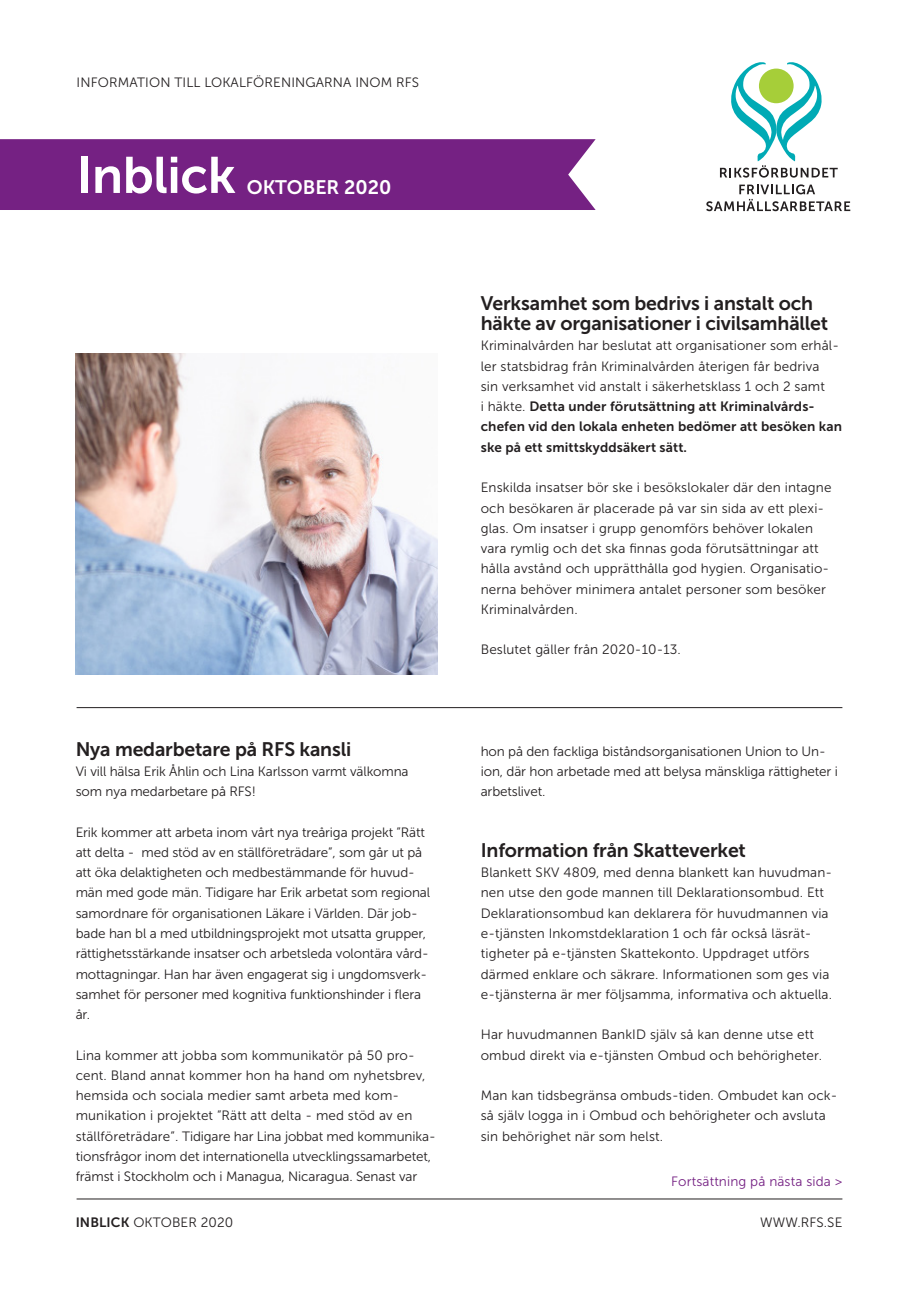
<style>
.page{position:relative;width:919px;height:1289px;background:#fff}
.page>*{position:absolute;margin:0;border:0;box-sizing:border-box;transform-origin:0 0}
.t1{font:51px "Museo Sans 700";letter-spacing:-.01em;color:#fff}
.t2{font:19.5px/20.2px "Museo Sans 700";letter-spacing:-.01em;color:#231f20}
.t3{font:19.5px "Museo Sans 700";color:#fff}
.t4{font:13.5px/20.2px "Museo Sans 300";letter-spacing:.01em;color:#231f20}
.t5{font:13.5px/20.2px "Museo Sans 300";letter-spacing:-.01em;color:#231f20}
.t6{font:13.5px "Museo Sans 300";letter-spacing:.01em;color:#752183}
.s1{font-family:"Museo Sans 700"}
</style>
<div class="page">
<svg style="left:720px;top:62px;width:117px;height:116px"></svg>
<svg style="left:706px;top:184px;width:144px;height:27px"></svg>
<img style="left:76px;top:353px;width:361px;height:321px">
<div style="left:0;top:139px;width:595px;height:71px;background:#752183"></div>
<hr style="left:77px;top:707px;width:765px;height:1px;background:#231f20">
<hr style="left:77px;top:1198px;width:765px;height:1px;background:#231f20">
<p class="t4" style="left:77px;top:72px;width:344px">INFORMATION TILL LOKALFÖRENINGARNA INOM RFS</p>
<p class="t1" style="left:77px;top:147px;width:161px">Inblick</p>
<p class="t3" style="left:247px;top:177px;width:146px">OKTOBER 2020</p>
<p class="t2" style="left:76px;top:738px;width:277px">Nya medarbetare på RFS kansli</p>
<p class="t5" style="left:76px;top:761px;width:334px">Vi vill hälsa Erik Åhlin och Lina Karlsson varmt välkomna som nya medarbetare på RFS!</p>
<p class="t5" style="left:76px;top:822px;width:356px">Erik kommer att arbeta inom vårt nya treåriga projekt ”Rätt att delta - med stöd av en ställföreträdare”, som går ut på att öka delaktigheten och medbestämmande för huvud&shy;män med gode män. Tidigare har Erik arbetat som regional samordnare för organisationen Läkare i Världen. Där job&shy;bade han bl a med utbildningsprojekt mot utsatta grupper, rättighetsstärkande insatser och arbetsleda volontära vård&shy;mottagningar. Han har även engagerat sig i ungdomsverk&shy;samhet för personer med kognitiva funktionshinder i flera år.</p>
<p class="t4" style="left:76px;top:1044px;width:361px">Lina kommer att jobba som kommunikatör på 50 pro&shy;cent. Bland annat kommer hon ha hand om nyhetsbrev, hemsida och sociala medier samt arbeta med kom&shy;munikation i projektet ”Rätt att delta - med stöd av en ställföreträdare”. Tidigare har Lina jobbat med kommunika&shy;tionsfrågor inom det internationella utvecklingssamarbetet, främst i Stockholm och i Managua, Nicaragua. Senast var</p>
<p class="t2" style="left:480px;top:293px;width:349px">Verksamhet som bedrivs i anstalt och häkte av organisationer i civilsamhället</p>
<p class="t4" style="left:480px;top:336px;width:363px">Kriminalvården har beslutat att organisationer som erhål&shy;ler statsbidrag från Kriminalvården återigen får bedriva<br>sin verksamhet vid anstalt i säkerhetsklass 1 och 2 samt<br>i häkte. <span class="s1">Detta under förutsättning att Kriminalvårds&shy;chefen vid den lokala enheten bedömer att besöken kan ske på ett smittskyddsäkert sätt.</span></p>
<p class="t4" style="left:480px;top:477px;width:352px">Enskilda insatser bör ske i besökslokaler där den intagne och besökaren är placerade på var sin sida av ett plexi&shy;glas. Om insatser i grupp genomförs behöver lokalen vara rymlig och det ska finnas goda förutsättningar att hålla avstånd och upprätthålla god hygien. Organisatio&shy;nerna behöver minimera antalet personer som besöker Kriminalvården.</p>
<p class="t4" style="left:480px;top:639px;width:201px">Beslutet gäller från 2020-10-13.</p>
<p class="t5" style="left:480px;top:741px;width:358px">hon på den fackliga biståndsorganisationen Union to Un&shy;ion, där hon arbetade med att belysa mänskliga rättigheter i arbetslivet.</p>
<p class="t2" style="left:480px;top:840px;width:267px">Information från Skatteverket</p>
<p class="t4" style="left:480px;top:862px;width:353px">Blankett SKV 4809, med denna blankett kan huvudman&shy;nen utse den gode mannen till Deklarationsombud. Ett Deklarationsombud kan deklarera för huvudmannen via e-tjänsten Inkomstdeklaration 1 och får också läsrät&shy;tigheter på e-tjänsten Skattekonto. Uppdraget utförs därmed enklare och säkrare. Informationen som ges via e-tjänsterna är mer följsamma, informativa och aktuella.</p>
<p class="t4" style="left:480px;top:1024px;width:343px">Har huvudmannen BankID själv så kan denne utse ett ombud direkt via e-tjänsten Ombud och behörigheter.</p>
<p class="t4" style="left:480px;top:1085px;width:358px">Man kan tidsbegränsa ombuds-tiden. Ombudet kan ock&shy;så själv logga in i Ombud och behörigheter och avsluta sin behörighet när som helst.</p>
<p class="t6" style="left:671px;top:1174px;width:173px">Fortsättning på nästa sida &gt;</p>
<p class="t4" style="left:76px;top:1212px;width:159px"><span class="s1">INBLICK</span> OKTOBER 2020</p>
<p class="t4" style="left:760px;top:1212px;width:84px">WWW.RFS.SE</p>
</div>
